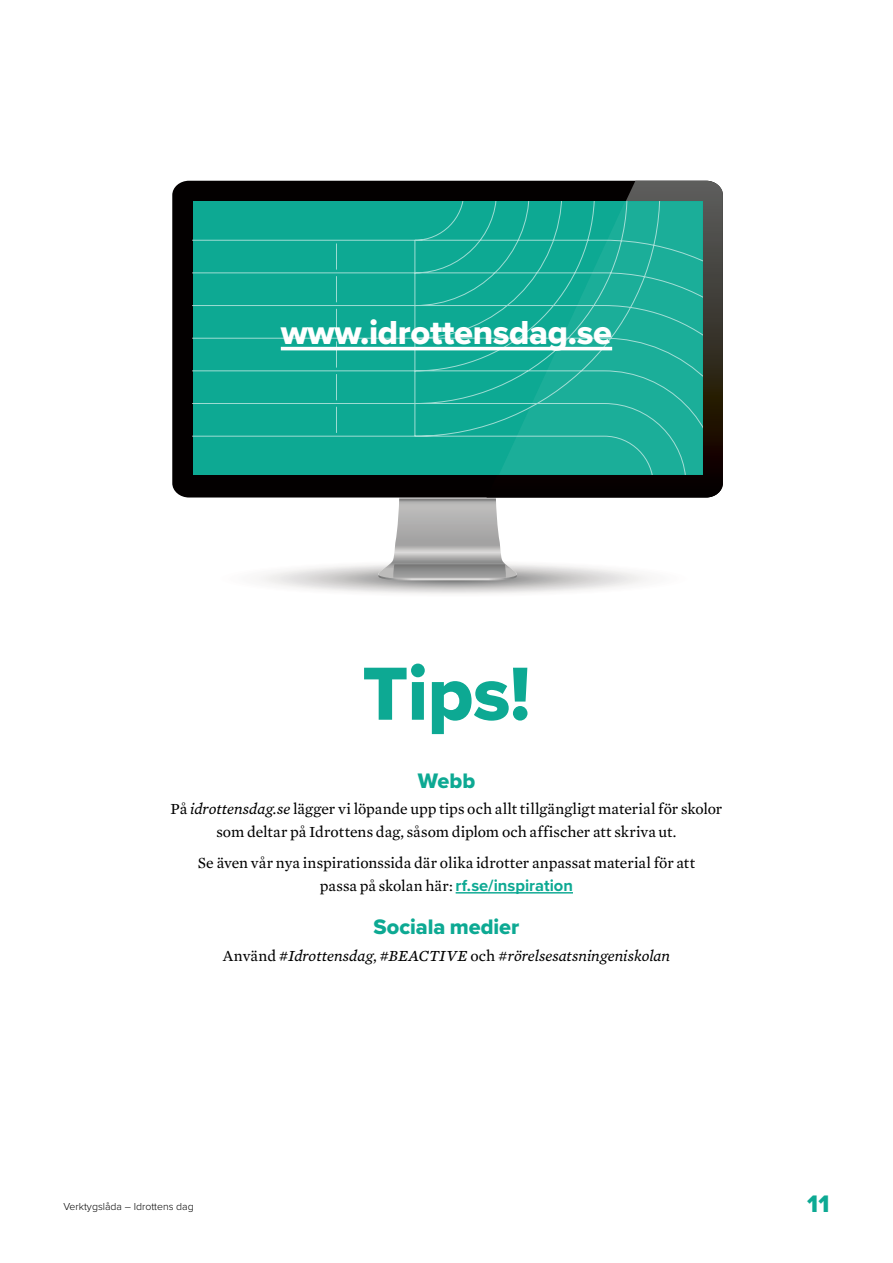
<style>
.page{position:relative;width:893px;height:1263px;background:#fff}
.page>*{position:absolute;margin:0;border:0;box-sizing:border-box;transform-origin:0 0}
.t1{font:78px "Proxima Nova Extrabld";color:#0da993}
.t2{font:34.5px "Proxima Nova Extrabld";letter-spacing:-.01em;color:#fff}
.t3{font:24.75px "Proxima Nova Extrabld";color:#0da993}
.t4{font:21.75px "Proxima Nova Extrabld";color:#0da993}
.t5{font:15.75px/22.5px "Mercury Text G2";color:#000;text-align:center}
.t6{font:italic 15.75px "Mercury Text G3";color:#000}
.t7{font:300 10.5px "Proxima Nova";color:#000}
.s1{font-family:"Mercury Text G3";font-style:italic}
.s2{font-family:"Proxima Nova";font-weight:700;font-size:16.5px;color:#0da993}
.s3{font-family:"Mercury Text G2";font-style:normal}
</style>
<div class="page">
<hr style="left:456px;top:892px;width:117px;height:1px;background:#0da993">
<div style="left:172px;top:181px;width:314px;height:316px;background:#030000"></div>
<svg style="left:486px;top:181px;width:237px;height:316px"></svg>
<svg style="left:186px;top:497px;width:525px;height:97px"></svg>
<div style="left:193px;top:201px;width:306px;height:274px;background:#0da993"></div>
<hr style="left:281px;top:347px;width:331px;height:3px;background:#fff">
<svg style="left:499px;top:201px;width:204px;height:274px;fill:#1bae99"></svg>
<h2 class="t2" style="left:281px;top:307px;width:333px">www.idrottensdag.se</h2>
<h1 class="t1" style="left:362px;top:635px;width:170px">Tips!</h1>
<h3 class="t4" style="left:418px;top:764px;width:59px">Webb</h3>
<p class="t5" style="left:171px;top:798px;width:553px">På <span class="s1">idrottensdag.se</span> lägger vi löpande upp tips och allt tillgängligt material för skolor som deltar på Idrottens dag, såsom diplom och affischer att skriva ut.</p>
<p class="t5" style="left:198px;top:851px;width:499px">Se även vår nya inspirationssida där olika idrotter anpassat material för att passa på skolan här: <span class="s2">rf.se/inspiration</span></p>
<h3 class="t4" style="left:374px;top:910px;width:147px">Sociala medier</h3>
<p class="t6" style="left:223px;top:946px;width:449px"><span class="s3">Använd</span> #Idrottensdag<span class="s3">,</span> #BEACTIVE <span class="s3">och #</span>rörelsesatsningeniskolan</p>
<p class="t7" style="left:63px;top:1199px;width:132px">Verktygslåda – Idrottens dag</p>
<h3 class="t3" style="left:807px;top:1186px;width:24px">11</h3>
</div>
